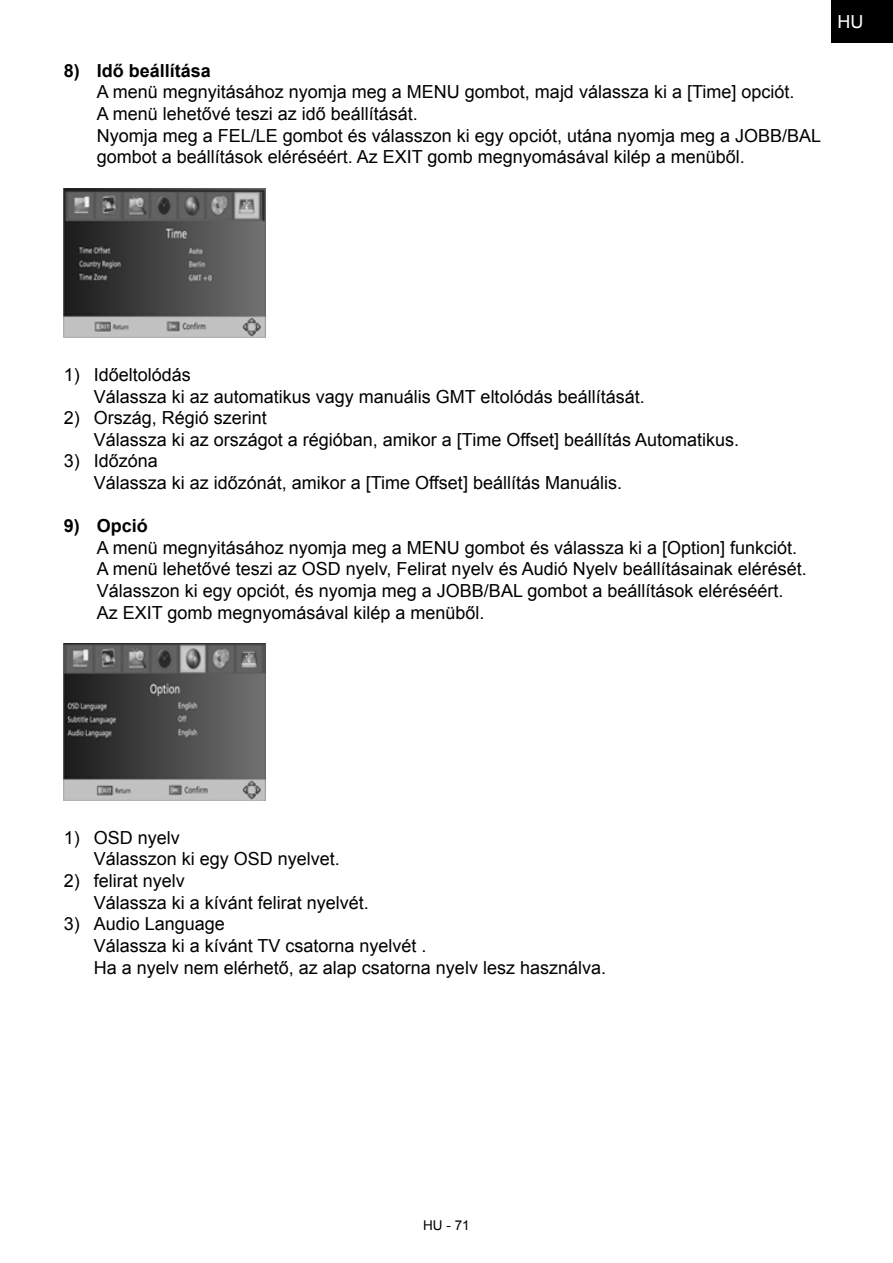
<style>
.page{position:relative;width:893px;height:1263px;background:#fff}
.page>*{position:absolute;margin:0;border:0;box-sizing:border-box;transform-origin:0 0}
.t1{font:18px/21.6px "Arial";color:#000}
.t2{font:700 18px "Arial";color:#000}
.t3{font:18px "Arial";color:#fff}
.t4{font:13.5px "Arial";color:#000}
</style>
<div class="page">
<div style="left:831px;top:0;width:62px;height:43px;background:#000"></div>
<img style="left:64px;top:188px;width:202px;height:150px">
<img style="left:64px;top:644px;width:202px;height:157px">
<p class="t2" style="left:64px;top:59px;width:149px">8) Idő beállítása</p>
<p class="t1" style="left:97px;top:82px;width:726px">A menü megnyitásához nyomja meg a MENU gombot, majd válassza ki a [Time] opciót.<br>A menü lehetővé teszi az idő beállítását.<br>Nyomja meg a FEL/LE gombot és válasszon ki egy opciót, utána nyomja meg a JOBB/BAL gombot a beállítások eléréséért. Az EXIT gomb megnyomásával kilép a menüből.</p>
<p class="t3" style="left:837px;top:10px;width:27px">HU</p>
<p class="t1" style="left:94px;top:364px;width:552px;text-indent:-30px">1) Időeltolódás<br>Válassza ki az automatikus vagy manuális GMT eltolódás beállítását.</p>
<p class="t1" style="left:94px;top:407px;width:647px;text-indent:-30px">2) Ország, Régió szerint<br>Válassza ki az országot a régióban, amikor a [Time Offset] beállítás Automatikus.</p>
<p class="t1" style="left:94px;top:450px;width:530px;text-indent:-30px">3) Időzóna<br>Válassza ki az időzónát, amikor a [Time Offset] beállítás Manuális.</p>
<p class="t2" style="left:64px;top:514px;width:86px">9) Opció</p>
<p class="t1" style="left:97px;top:537px;width:711px">A menü megnyitásához nyomja meg a MENU gombot és válassza ki a [Option] funkciót.<br>A menü lehetővé teszi az OSD nyelv, Felirat nyelv és Audió Nyelv beállításainak elérését.<br>Válasszon ki egy opciót, és nyomja meg a JOBB/BAL gombot a beállítások eléréséért.<br>Az EXIT gomb megnyomásával kilép a menüből.</p>
<p class="t1" style="left:94px;top:827px;width:248px;text-indent:-30px">1) OSD nyelv<br>Válasszon ki egy OSD nyelvet.</p>
<p class="t1" style="left:94px;top:870px;width:277px;text-indent:-30px">2) felirat nyelv<br>Válassza ki a kívánt felirat nyelvét.</p>
<p class="t1" style="left:94px;top:913px;width:514px;text-indent:-30px">3) Audio Language<br>Válassza ki a kívánt TV csatorna nyelvét .<br>Ha a nyelv nem elérhető, az alap csatorna nyelv lesz használva.</p>
<p class="t4" style="left:423px;top:1217px;width:48px">HU - 71</p>
</div>
